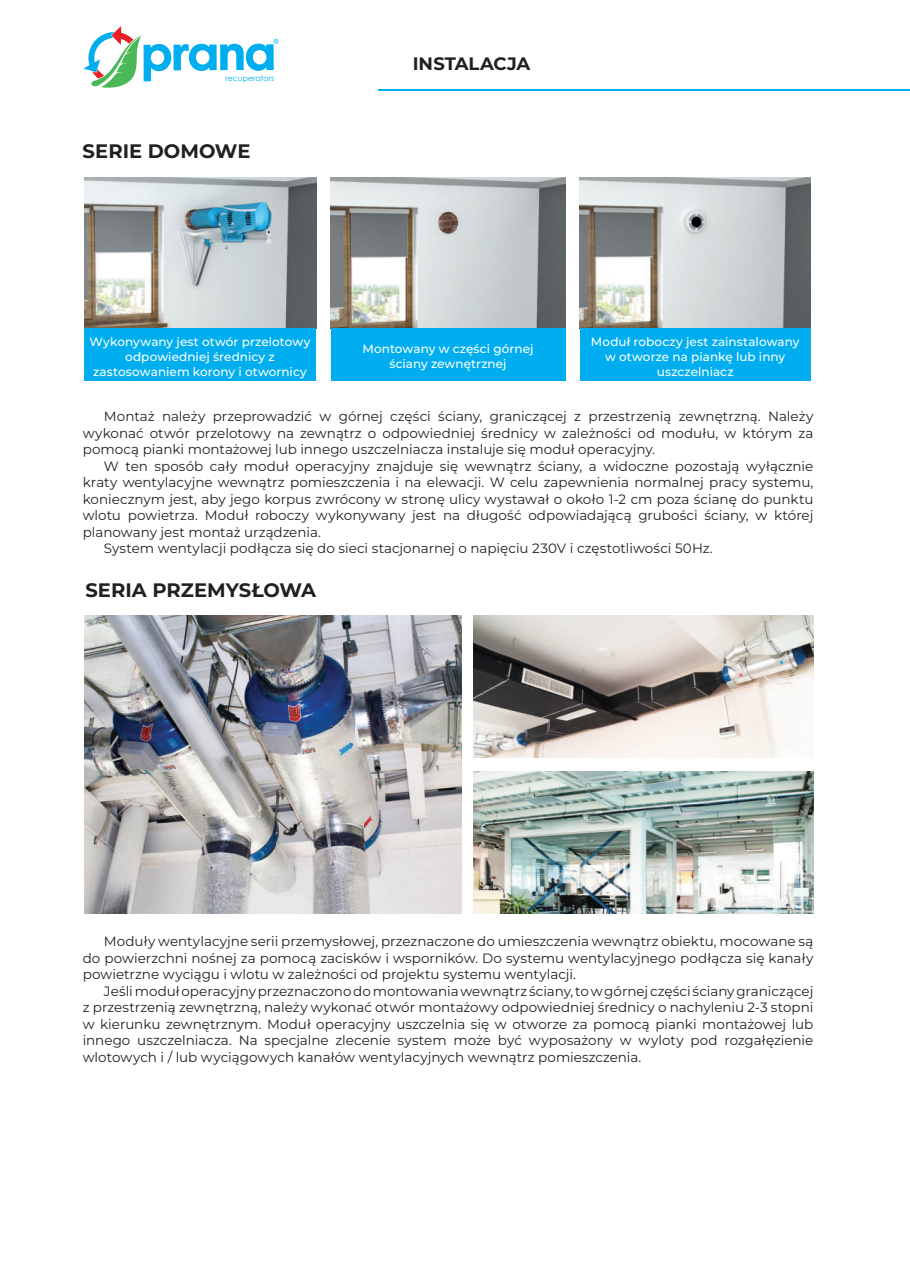
<style>
.page{position:relative;width:910px;height:1280px;background:#fff}
.page>*{position:absolute;margin:0;border:0;box-sizing:border-box;transform-origin:0 0}
.t1{font:700 19.5px "Montserrat";letter-spacing:.005em;color:#231f20}
.t2{font:700 18px "Montserrat";color:#231f20}
.t3{font:13.5px/16.5px "Montserrat";color:#231f20;text-align:justify}
.t4{font:500 12px/15px "Montserrat";letter-spacing:.005em;color:#fff;text-align:center}
.t5{font:7.8px "Century Gothic";color:#00aeef}
</style>
<div class="page">
<img style="left:84px;top:177px;width:232px;height:151px">
<img style="left:84px;top:615px;width:378px;height:299px">
<img style="left:473px;top:615px;width:340px;height:143px">
<img style="left:473px;top:771px;width:340px;height:143px">
<img style="left:580px;top:177px;width:230px;height:151px">
<img style="left:331px;top:177px;width:234px;height:151px">
<svg style="left:83px;top:26px;width:195px;height:62px"></svg>
<hr style="left:379px;top:89px;width:531px;height:2px;background:#00aeef">
<div style="left:84px;top:328px;width:232px;height:53px;background:#00aeef"></div>
<div style="left:331px;top:328px;width:234px;height:53px;background:#00aeef"></div>
<div style="left:580px;top:328px;width:230px;height:53px;background:#00aeef"></div>
<p class="t5" style="left:225px;top:76px;width:50px">recuperators</p>
<h1 class="t1" style="left:83px;top:138px;width:169px">SERIE DOMOWE</h1>
<h2 class="t2" style="left:413px;top:56px;width:119px">INSTALACJA</h2>
<p class="t4" style="left:89px;top:334px;width:223px">Wykonywany jest otwór przelotowy odpowiedniej średnicy z zastosowaniem korony i otwornicy</p>
<p class="t4" style="left:363px;top:341px;width:172px">Montowany w części górnej ściany zewnętrznej</p>
<p class="t4" style="left:591px;top:333px;width:210px">Moduł roboczy jest zainstalowany w otworze na piankę lub inny uszczelniacz</p>
<p class="t3" style="left:83px;top:408px;width:732px;text-indent:21px">Montaż należy przeprowadzić w górnej części ściany, graniczącej z przestrzenią zewnętrzną. Należy wykonać otwór przelotowy na zewnątrz o odpowiedniej średnicy w zależności od modułu, w którym za pomocą pianki montażowej lub innego uszczelniacza instaluje się moduł operacyjny.</p>
<p class="t3" style="left:104px;top:457px;width:711px">W ten sposób cały moduł operacyjny znajduje się wewnątrz ściany, a widoczne pozostają wyłącznie</p>
<p class="t3" style="left:83px;top:474px;width:732px">kraty wentylacyjne wewnątrz pomieszczenia i na elewacji. W celu zapewnienia normalnej pracy systemu,</p>
<p class="t3" style="left:83px;top:490px;width:732px">koniecznym jest, aby jego korpus zwrócony w stronę ulicy wystawał o około 1-2 cm poza ścianę do punktu</p>
<p class="t3" style="left:83px;top:507px;width:732px">wlotu powietrza. Moduł roboczy wykonywany jest na długość odpowiadającą grubości ściany, w której</p>
<p class="t3" style="left:83px;top:523px;width:240px">planowany jest montaż urządzenia.</p>
<p class="t3" style="left:104px;top:540px;width:610px">System wentylacji podłącza się do sieci stacjonarnej o napięciu 230V i częstotliwości 50Hz.</p>
<h1 class="t1" style="left:85px;top:577px;width:232px">SERIA PRZEMYSŁOWA</h1>
<p class="t3" style="left:83px;top:933px;width:732px;text-indent:21px">Moduły wentylacyjne serii przemysłowej, przeznaczone do umieszczenia wewnątrz obiektu, mocowane są do powierzchni nośnej za pomocą zacisków i wsporników. Do systemu wentylacyjnego podłącza się kanały powietrzne wyciągu i wlotu w zależności od projektu systemu wentylacji.</p>
<p class="t3" style="left:83px;top:982px;width:732px;text-indent:21px">Jeśli moduł operacyjny przeznaczono do montowania wewnątrz ściany, to w górnej części ściany graniczącej z przestrzenią zewnętrzną, należy wykonać otwór montażowy odpowiedniej średnicy o nachyleniu 2-3 stopni w kierunku zewnętrznym. Moduł operacyjny uszczelnia się w otworze za pomocą pianki montażowej lub innego uszczelniacza. Na specjalne zlecenie system może być wyposażony w wyloty pod rozgałęzienie wlotowych i / lub wyciągowych kanałów wentylacyjnych wewnątrz pomieszczenia.</p>
</div>
